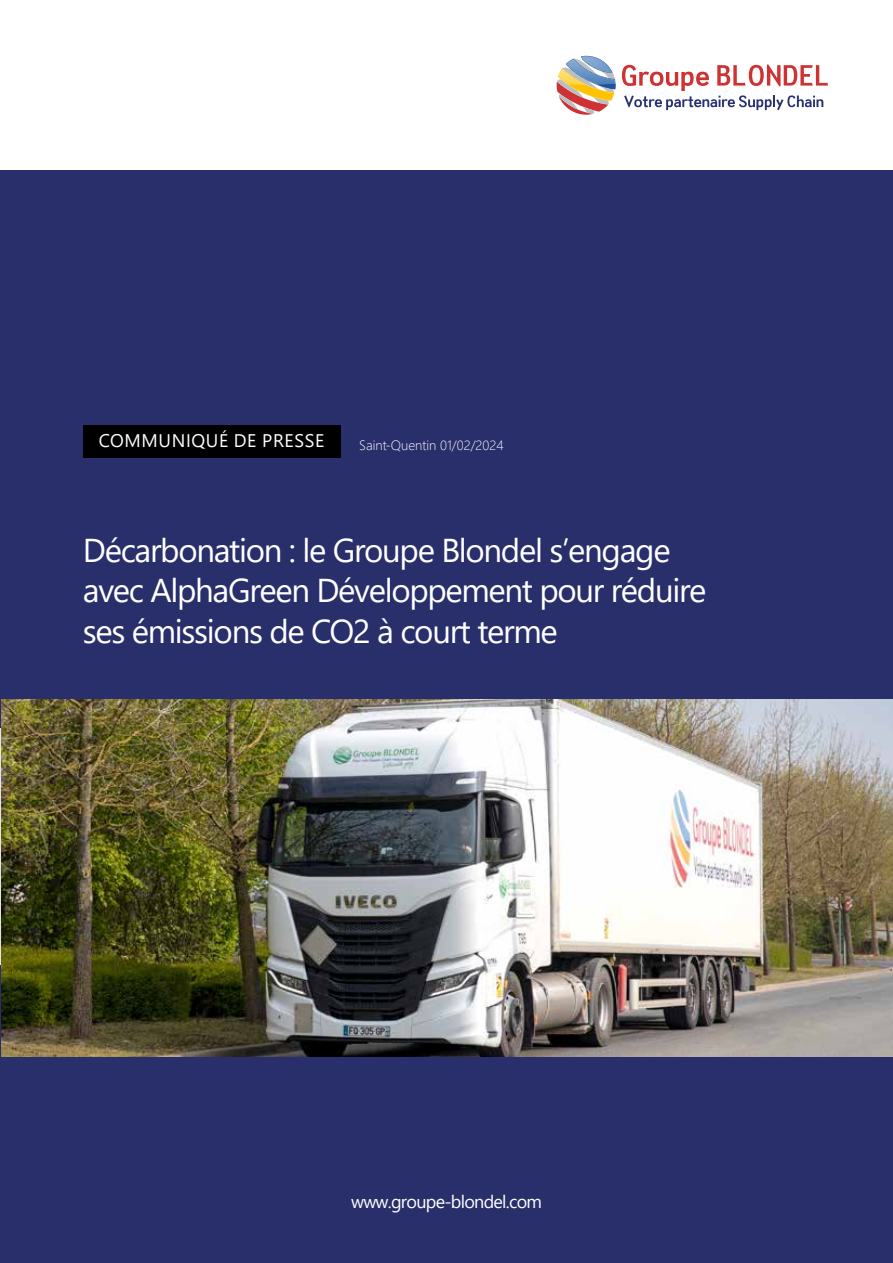
<style>
.page{position:relative;width:893px;height:1263px;background:#fff}
.page>*{position:absolute;margin:0;border:0;box-sizing:border-box;transform-origin:0 0}
.t1{font:33px/40.5px "Segoe UI";letter-spacing:-.04em;color:#fff}
.t2{font:18.3px "Segoe UI";letter-spacing:.035em;color:#fff}
.t3{font:18px "Segoe UI";letter-spacing:-.04em;color:#fff}
.t4{font:300 13.5px "Segoe UI";color:#fff}
</style>
<div class="page">
<div style="left:0;top:170px;width:893px;height:1093px;background:#282f6b"></div>
<svg style="left:622px;top:64px;width:206px;height:46px"></svg>
<svg style="left:557px;top:56px;width:58px;height:59px"></svg>
<div style="left:83px;top:425px;width:257px;height:32px;background:#000"></div>
<img style="left:1px;top:699px;width:892px;height:358px">
<p class="t2" style="left:99px;top:423px;width:227px">COMMUNIQUÉ DE PRESSE</p>
<p class="t4" style="left:359px;top:433px;width:146px">Saint-Quentin 01/02/2024</p>
<p class="t1" style="left:83px;top:527px;width:625px">Décarbonation : le Groupe Blondel s’engage avec AlphaGreen Développement pour réduire ses émissions de CO2 à court terme</p>
<p class="t3" style="left:351px;top:1185px;width:192px">www.groupe-blondel.com</p>
</div>
